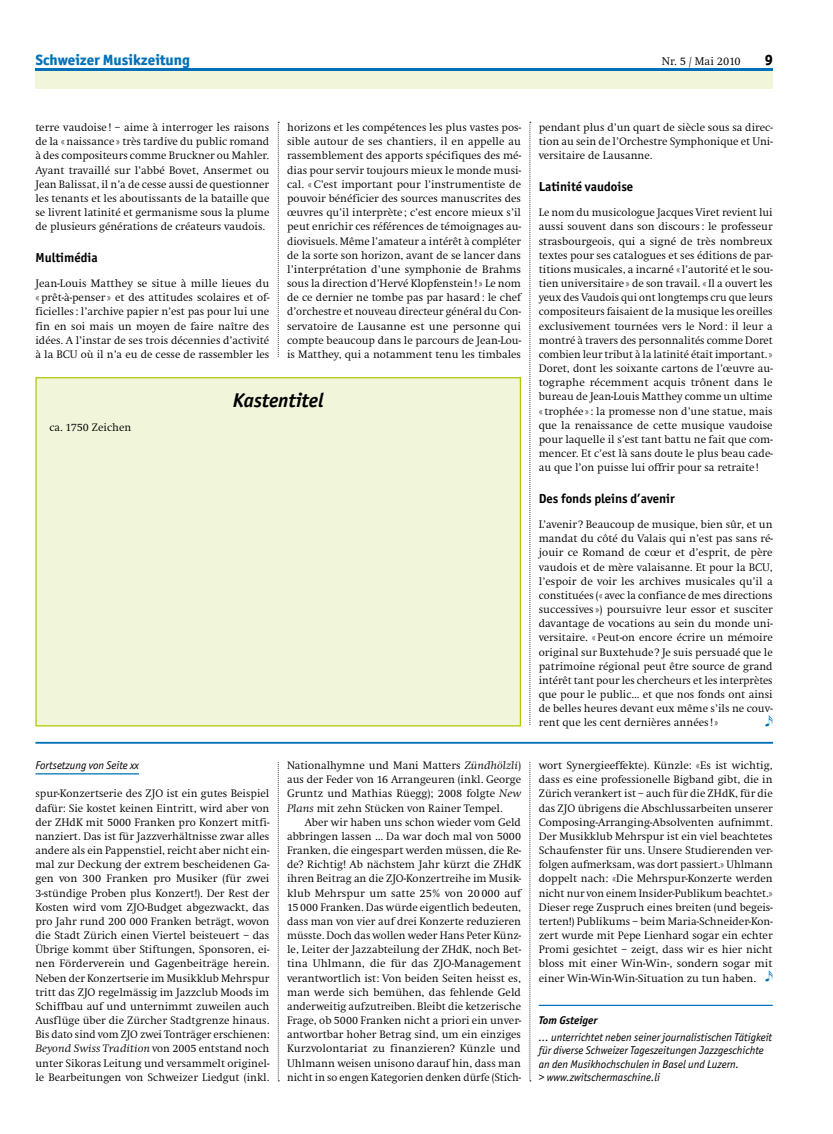
<style>
.page{position:relative;width:833px;height:1134px;background:#fff}
.page>*{position:absolute;margin:0;border:0;box-sizing:border-box;transform-origin:0 0}
.t1{font:italic 700 20px "Officina San ITC";color:#000}
.t2{font:800 15px "Officina San ITC";color:#0070b8}
.t3{font:800 15px "Officina San ITC";color:#000}
.t4{font:700 13.12px "Officina San ITC";color:#000}
.t5{font:300 11.5px "Swift EF";color:#000}
.t6{font:300 11.25px/14.1px "Swift EF";color:#000;text-align:justify}
.t7{font:italic 11.25px/13.5px "Officina San ITC";color:#000}
.t8{font:italic 700 11.25px "Officina San ITC";color:#000}
.s1{font-style:italic}
</style>
<div class="page">
<svg style="left:35px;top:68px;width:737px;height:4px;background:#3c91c0"></svg>
<div style="left:35px;top:72px;width:737px;height:17px;background:#f1f5da"></div>
<svg style="left:529px;top:122px;width:2px;height:959px"></svg>
<svg style="left:278px;top:122px;width:1px;height:959px"></svg>
<hr style="left:539px;top:1005px;width:233px;height:1px;background:#0070b8">
<hr style="left:35px;top:773px;width:104px;height:1px;background:#0070b8">
<div style="left:275px;top:358px;width:8px;height:403px;background:#fff"></div>
<div style="left:525px;top:726px;width:9px;height:35px;background:#fff"></div>
<div style="left:35px;top:377px;width:486px;height:349px;background:#f1f5da;border:1px solid #b1c800"></div>
<hr style="left:35px;top:742px;width:738px;height:2px;background:#0070b8">
<h2 class="t2" style="left:35px;top:50px;width:156px">Schweizer Musikzeitung</h2>
<p class="t5" style="left:662px;top:55px;width:80px">Nr. 5 / Mai 2010</p>
<h2 class="t3" style="left:764px;top:50px;width:10px">9</h2>
<p class="t6" style="left:35px;top:121px;width:235px">terre vaudoise ! – aime à interroger les raisons de la «naissance » très tardive du public romand à des compositeurs comme Bruckner ou Mahler.<br>Ayant travaillé sur l’abbé Bovet, Ansermet ou Jean Balissat, il n’a de cesse aussi de questionner les tenants et les aboutissants de la bataille que se livrent latinité et germanisme sous la plume de plusieurs générations de créateurs vaudois.</p>
<p class="t4" style="left:35px;top:249px;width:64px">Multimédia</p>
<p class="t6" style="left:35px;top:276px;width:235px">Jean-Louis Matthey se situe à mille lieues du «prêt-à-penser » et des attitudes scolaires et of&shy;ficielles: l’archive papier n’est pas pour lui une fin en soi mais un moyen de faire naître des idées. A l’instar de ses trois décennies d’activité à la BCU où il n’a eu de cesse de rassembler les</p>
<p class="t6" style="left:287px;top:121px;width:236px">horizons et les compétences les plus vastes pos&shy;sible autour de ses chantiers, il en appelle au rassemblement des apports spécifiques des mé&shy;dias pour servir toujours mieux le monde musi&shy;cal. «C’est important pour l’instrumentiste de pouvoir bénéficier des sources manuscrites des œuvres qu’il interprète ; c’est encore mieux s’il peut enrichir ces références de témoignages au&shy;diovisuels. Même l’amateur a intérêt à compléter de la sorte son horizon, avant de se lancer dans l’interprétation d’une symphonie de Brahms sous la direction d’Hervé Klopfenstein!» Le nom de ce dernier ne tombe pas par hasard: le chef d’orchestre et nouveau directeur général du Con&shy;servatoire de Lausanne est une personne qui compte beaucoup dans le parcours de Jean-Lou&shy;is Matthey, qui a notamment tenu les timbales</p>
<p class="t6" style="left:539px;top:121px;width:235px">pendant plus d’un quart de siècle sous sa direc&shy;tion au sein de l’Orchestre Symphonique et Uni&shy;versitaire de Lausanne.</p>
<p class="t4" style="left:539px;top:178px;width:96px">Latinité vaudoise</p>
<p class="t6" style="left:539px;top:206px;width:236px">Le nom du musicologue Jacques Viret revient lui aussi souvent dans son discours: le professeur strasbourgeois, qui a signé de très nombreux textes pour ses catalogues et ses éditions de par&shy;titions musicales, a incarné «l’autorité et le sou&shy;tien universitaire » de son travail. «Il a ouvert les yeux des Vaudois qui ont longtemps cru que leurs compositeurs faisaient de la musique les oreilles exclusivement tournées vers le Nord: il leur a montré à travers des personnalités comme Doret combien leur tribut à la latinité était important.» Doret, dont les soixante cartons de l’œuvre au&shy;tographe récemment acquis trônent dans le bureau de Jean-Louis Matthey comme un ultime «trophée »: la promesse non d’une statue, mais que la renaissance de cette musique vaudoise pour laquelle il s’est tant battu ne fait que com&shy;mencer. Et c’est là sans doute le plus beau cade&shy;au que l’on puisse lui offrir pour sa retraite !</p>
<p class="t4" style="left:539px;top:490px;width:137px">Des fonds pleins d’avenir</p>
<p class="t6" style="left:539px;top:517px;width:235px">L’avenir ? Beaucoup de musique, bien sûr, et un mandat du côté du Valais qui n’est pas sans ré&shy;jouir ce Romand de cœur et d’esprit, de père vaudois et de mère valaisanne. Et pour la BCU, l’espoir de voir les archives musicales qu’il a constituées (« avec la confiance de mes directions successives») poursuivre leur essor et susciter davantage de vocations au sein du monde uni&shy;versitaire. «Peut-on encore écrire un mémoire original sur Buxtehude ? Je suis persuadé que le patrimoine régional peut être source de grand intérêt tant pour les chercheurs et les interprètes que pour le public… et que nos fonds ont ainsi de belles heures devant eux même s’ils ne couv&shy;rent que les cent dernières années!»</p>
<h1 class="t1" style="left:233px;top:388px;width:92px">Kastentitel</h1>
<p class="t6" style="left:49px;top:420px;width:83px">ca. 1750 Zeichen</p>
<p class="t7" style="left:35px;top:758px;width:105px">Fortsetzung von Seite xx</p>
<p class="t6" style="left:35px;top:787px;width:235px">spur-Konzertserie des ZJO ist ein gutes Beispiel dafür: Sie kostet keinen Eintritt, wird aber von der ZHdK mit 5000 Franken pro Konzert mitfi&shy;nanziert. Das ist für Jazzverhältnisse zwar alles andere als ein Pappenstiel, reicht aber nicht ein&shy;mal zur Deckung der extrem bescheidenen Ga&shy;gen von 300 Franken pro Musiker (für zwei 3-stündige Proben plus Konzert!). Der Rest der Kosten wird vom ZJO-Budget abgezwackt, das pro Jahr rund 200 000 Franken beträgt, wovon die Stadt Zürich einen Viertel beisteuert – das Übrige kommt über Stiftungen, Sponsoren, ei&shy;nen Förderverein und Gagenbeiträge herein.<br>Neben der Konzertserie im Musikklub Mehrspur tritt das ZJO regelmässig im Jazzclub Moods im Schiffbau auf und unternimmt zuweilen auch Ausflüge über die Zürcher Stadtgrenze hinaus.<br>Bis dato sind vom ZJO zwei Tonträger erschienen:<br><span class="s1">Beyond Swiss Tradition</span> von 2005 entstand noch unter Sikoras Leitung und versammelt originel&shy;le Bearbeitungen von Schweizer Liedgut (inkl.</p>
<p class="t6" style="left:287px;top:758px;width:235px">Nationalhymne und Mani Matters <span class="s1">Zündhölzli</span>) aus der Feder von 16 Arrangeuren (inkl. George Gruntz und Mathias Rüegg); 2008 folgte <span class="s1">New Plans</span> mit zehn Stücken von Rainer Tempel.</p>
<p class="t6" style="left:287px;top:815px;width:236px;text-indent:18px">Aber wir haben uns schon wieder vom Geld abbringen lassen ... Da war doch mal von 5000<br>Franken, die eingespart werden müssen, die Re&shy;de? Richtig! Ab nächstem Jahr kürzt die ZHdK ihren Beitrag an die ZJO-Konzertreihe im Musik&shy;klub Mehrspur um satte 25% von 20000 auf 15000 Franken. Das würde eigentlich bedeuten, dass man von vier auf drei Konzerte reduzieren müsste. Doch das wollen weder Hans Peter Künz&shy;le, Leiter der Jazzabteilung der ZHdK, noch Bet&shy;tina Uhlmann, die für das ZJO-Management verantwortlich ist: Von beiden Seiten heisst es, man werde sich bemühen, das fehlende Geld anderweitig aufzutreiben. Bleibt die ketzerische Frage, ob 5000 Franken nicht a priori ein unver&shy;antwortbar hoher Betrag sind, um ein einziges Kurzvolontariat zu finanzieren? Künzle und Uhlmann weisen unisono darauf hin, dass man nicht in so engen Kategorien denken dürfe (Stich-</p>
<p class="t6" style="left:539px;top:758px;width:235px">wort Synergieeffekte). Künzle: «Es ist wichtig, dass es eine professionelle Bigband gibt, die in Zürich verankert ist – auch für die ZHdK, für die das ZJO übrigens die Abschlussarbeiten unserer Composing-Arranging-Absolventen aufnimmt.<br>Der Musikklub Mehrspur ist ein viel beachtetes Schaufenster für uns. Unsere Studierenden ver&shy;folgen aufmerksam, was dort passiert.» Uhlmann doppelt nach: «Die Mehrspur-Konzerte werden nicht nur von einem Insider-Publikum beachtet.» Dieser rege Zuspruch eines breiten (und begeis&shy;terten!) Publikums – beim Maria-Schneider-Kon&shy;zert wurde mit Pepe Lienhard sogar ein echter Promi gesichtet – zeigt, dass wir es hier nicht bloss mit einer Win-Win-, sondern sogar mit einer Win-Win-Win-Situation zu tun haben.</p>
<p class="t8" style="left:539px;top:1013px;width:60px">Tom Gsteiger</p>
<p class="t7" style="left:539px;top:1030px;width:235px">... unterrichtet neben seiner journalistischen Tätigkeit für diverse Schweizer Tageszeitungen Jazzgeschichte an den Musikhochschulen in Basel und Luzern.<br>&gt; www.zwitschermaschine.li</p>
</div>
